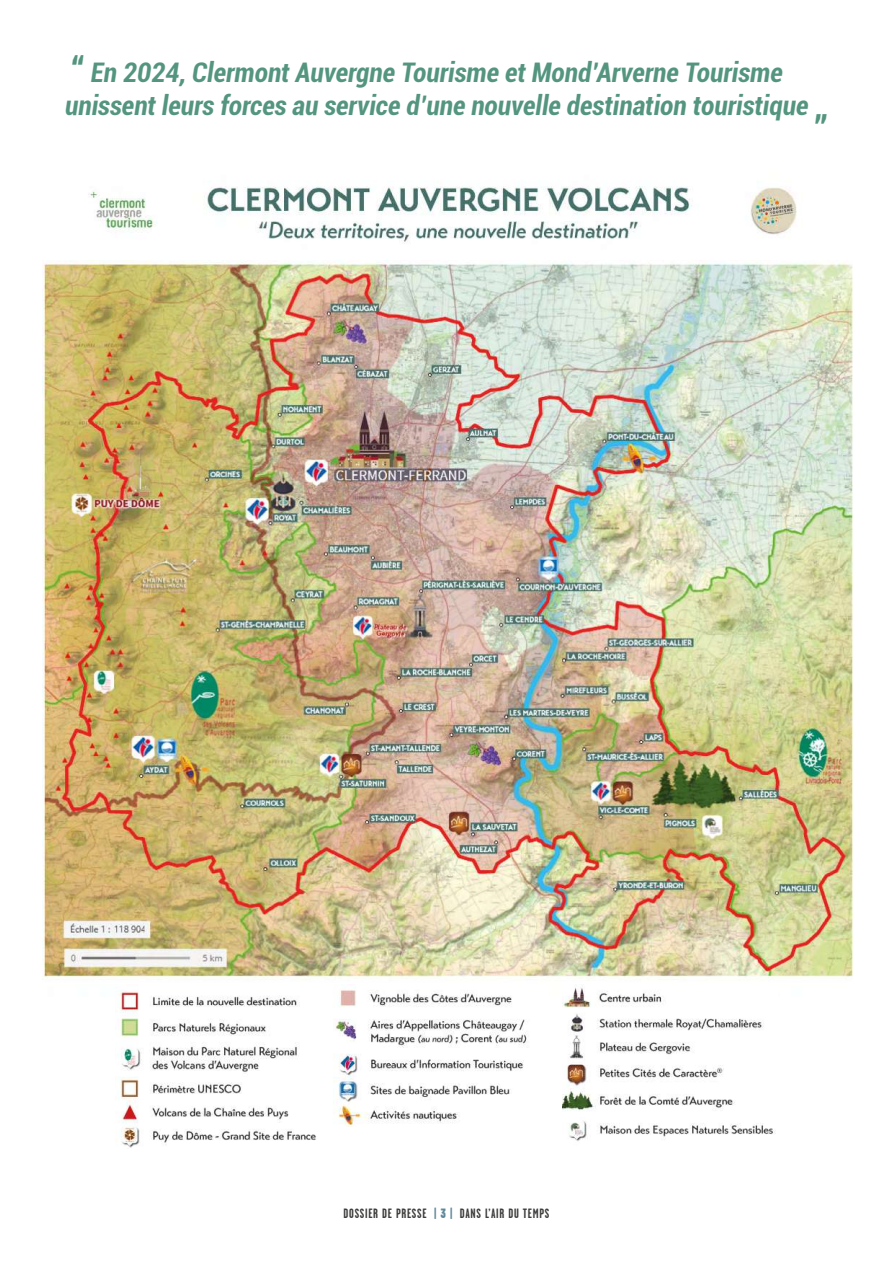
<style>
.page{position:relative;width:893px;height:1263px;background:#fff}
.page>*{position:absolute;margin:0;border:0;box-sizing:border-box;transform-origin:0 0}
.t1{font:italic 700 condensed 36px "Roboto";color:#549580}
.t2{font:italic 700 condensed 27px/32.4px "Roboto";color:#549580;text-align:center}
.t3{font:700 13.5px "Garage Gothic";letter-spacing:.05em;color:#3c3c3b}
.s1{color:#5f889b}
.s2{font-family:"Garage Gothic FB Black";font-weight:400;color:#5f889b}
</style>
<div class="page">
<img style="left:43px;top:260px;width:810px;height:720px">
<img style="left:115px;top:990px;width:201px;height:158px">
<img style="left:334px;top:987px;width:193px;height:140px">
<img style="left:563px;top:986px;width:213px;height:155px">
<img style="left:88px;top:186px;width:709px;height:56px">
<h1 class="t1" style="left:69px;top:43px;width:15px">“</h1>
<p class="t2" style="left:65px;top:56px;width:745px">En 2024, Clermont Auvergne Tourisme et Mond’Arverne Tourisme unissent leurs forces au service d’une nouvelle destination touristique</p>
<h1 class="t1" style="left:812px;top:101px;width:16px">”</h1>
<p class="t3" style="left:344px;top:1207px;width:207px">DOSSIER DE PRESSE <span class="s1">|</span> <span class="s2">3</span> <span class="s1">|</span> DANS L’AIR DU TEMPS</p>
</div>
